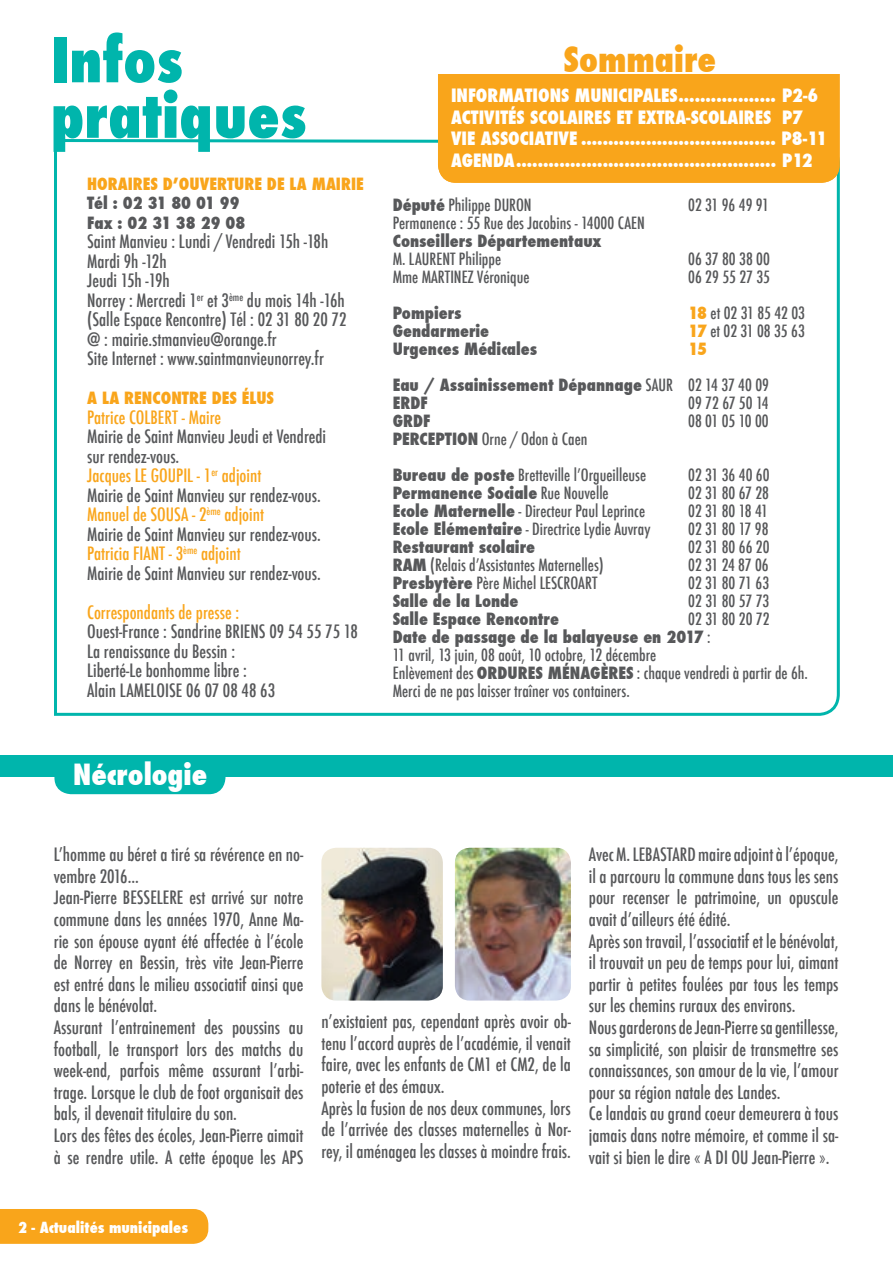
<style>
.page{position:relative;width:893px;height:1263px;background:#fff}
.page>*{position:absolute;margin:0;border:0;box-sizing:border-box;transform-origin:0 0}
.t1{font:800 condensed 59.85px/55.5px "Futura";color:#00b5ac}
.t2{font:800 condensed 34.35px "Futura";color:#f9a51b}
.t3{font:800 condensed 28.5px "Futura";color:#fff}
.t4{font:500 condensed 18px/21.6px "Futura";color:#57585a}
.t5{font:800 condensed 18px/21.6px "Futura";color:#fff}
.t6{font:500 condensed 18px "Futura";color:#f9a51b}
.t7{font:500 condensed 16.5px/18px "Futura";color:#57585a}
.t8{font:800 condensed 16.5px/19.5px "Futura";color:#57585a}
.t9{font:800 condensed 16.5px "Futura";color:#f9a51b}
.t10{font:800 condensed 15px "Futura";color:#fff}
.s1{color:#f9a51b}
.s2{font-weight:800}
.s3{font-weight:800;color:#f9a51b}
.s4{font-weight:500}
</style>
<div class="page">
<svg style="left:54px;top:139px;width:786px;height:577px"></svg>
<div style="left:0;top:1209px;width:208px;height:35px;background:#f9a51b"></div>
<div style="left:0;top:755px;width:893px;height:22px;background:#00b5ac"></div>
<div style="left:54px;top:777px;width:171px;height:17px;background:#00b5ac"></div>
<div style="left:438px;top:74px;width:402px;height:109px;background:#f9a51b"></div>
<img style="left:321px;top:848px;width:122px;height:152px">
<img style="left:455px;top:848px;width:116px;height:152px">
<h1 class="t1" style="left:51px;top:33px;width:257px">Infos pratiques</h1>
<p class="t9" style="left:87px;top:172px;width:278px">HORAIRES D’OUVERTURE DE LA MAIRIE</p>
<p class="t8" style="left:87px;top:194px;width:160px">Tél : 02 31 80 01 99<br>Fax : 02 31 38 29 08</p>
<p class="t4" style="left:87px;top:232px;width:261px;line-height:19.5px">Saint Manvieu : Lundi / Vendredi 15h -18h Mardi 9h -12h<br>Jeudi 15h -19h<br>Norrey : Mercredi 1<sup>er</sup> et 3<sup>ème</sup> du mois 14h -16h (Salle Espace Rencontre) Tél : 02 31 80 20 72 @ : mairie.stmanvieu@orange.fr<br>Site Internet : www.saintmanvieunorrey.fr</p>
<p class="t9" style="left:87px;top:387px;width:188px">A LA RENCONTRE DES ÉLUS</p>
<p class="t6" style="left:87px;top:406px;width:136px">Patrice COLBERT - Maire</p>
<p class="t4" style="left:87px;top:427px;width:241px;line-height:19.5px">Mairie de Saint Manvieu Jeudi et Vendredi sur rendez-vous.<br><span class="s1">Jacques LE GOUPIL - 1</span><sup>er</sup> <span class="s1">adjoint<br></span>Mairie de Saint Manvieu sur rendez-vous.<br><span class="s1">Manuel de SOUSA - 2</span><sup>ème</sup> <span class="s1">adjoint<br></span>Mairie de Saint Manvieu sur rendez-vous.<br><span class="s1">Patricia FIANT - 3</span><sup>ème</sup> <span class="s1">adjoint<br></span>Mairie de Saint Manvieu sur rendez-vous.</p>
<p class="t6" style="left:87px;top:601px;width:154px">Correspondants de presse :</p>
<p class="t4" style="left:87px;top:622px;width:272px;line-height:19.5px">Ouest-France : Sandrine BRIENS 09 54 55 75 18<br>La renaissance du Bessin :<br>Liberté-Le bonhomme libre :<br>Alain LAMELOISE 06 07 08 48 63</p>
<h3 class="t3" style="left:73px;top:755px;width:136px">Nécrologie</h3>
<h2 class="t2" style="left:563px;top:36px;width:154px">Sommaire</h2>
<p class="t5" style="left:451px;top:85px;width:377px">INFORMATIONS MUNICIPALES .................. P2-6<br>ACTIVITÉS SCOLAIRES ET EXTRA-SCOLAIRES P7<br>VIE ASSOCIATIVE .................................... P8-11<br>AGENDA ................................................ P12</p>
<p class="t7" style="left:393px;top:196px;width:140px"><span class="s2">Député</span> Philippe DURON</p>
<p class="t7" style="left:688px;top:196px;width:82px">02 31 96 49 91</p>
<p class="t7" style="left:393px;top:214px;width:254px">Permanence : 55 Rue des Jacobins - 14000 CAEN</p>
<p class="t8" style="left:393px;top:231px;width:210px">Conseillers Départementaux</p>
<p class="t7" style="left:393px;top:250px;width:110px">M. LAURENT Philippe</p>
<p class="t7" style="left:688px;top:250px;width:83px">06 37 80 38 00</p>
<p class="t7" style="left:393px;top:268px;width:138px">Mme MARTINEZ Véronique</p>
<p class="t7" style="left:688px;top:268px;width:83px">06 29 55 27 35</p>
<p class="t8" style="left:393px;top:303px;width:70px">Pompiers</p>
<p class="t7" style="left:688px;top:304px;width:118px"><span class="s3">18</span> et 02 31 85 42 03</p>
<p class="t8" style="left:393px;top:321px;width:98px">Gendarmerie</p>
<p class="t7" style="left:688px;top:322px;width:118px"><span class="s3">17</span> et 02 31 08 35 63</p>
<p class="t8" style="left:393px;top:339px;width:146px">Urgences Médicales</p>
<p class="t8" style="left:393px;top:331px;width:378px;line-height:36px;text-indent:295px"><span class="s1">15<br></span>Eau / Assainissement Dépannage <span class="s4">SAUR 02 14 37 40 09</span></p>
<p class="t8" style="left:393px;top:393px;width:36px">ERDF</p>
<p class="t7" style="left:688px;top:394px;width:82px">09 72 67 50 14</p>
<p class="t8" style="left:393px;top:411px;width:39px">GRDF</p>
<p class="t7" style="left:688px;top:412px;width:82px">08 01 05 10 00</p>
<p class="t7" style="left:393px;top:421px;width:255px;line-height:36px"><span class="s2">PERCEPTION</span> Orne / Odon à Caen<br><span class="s2">Bureau de poste</span> Bretteville l’Orgueilleuse</p>
<p class="t7" style="left:688px;top:466px;width:83px">02 31 36 40 60</p>
<p class="t8" style="left:393px;top:483px;width:217px">Permanence Sociale <span class="s4">Rue Nouvelle</span></p>
<p class="t7" style="left:688px;top:484px;width:82px">02 31 80 67 28</p>
<p class="t7" style="left:393px;top:502px;width:254px"><span class="s2">Ecole Maternelle</span> - Directeur Paul Leprince</p>
<p class="t7" style="left:688px;top:502px;width:81px">02 31 80 18 41</p>
<p class="t7" style="left:393px;top:520px;width:259px"><span class="s2">Ecole Elémentaire</span> - Directrice Lydie Auvray</p>
<p class="t7" style="left:688px;top:520px;width:82px">02 31 80 17 98</p>
<p class="t8" style="left:393px;top:537px;width:144px">Restaurant scolaire</p>
<p class="t7" style="left:688px;top:538px;width:83px">02 31 80 66 20</p>
<p class="t7" style="left:393px;top:556px;width:212px"><span class="s2">RAM</span> (Relais d’Assistantes Maternelles)</p>
<p class="t7" style="left:688px;top:556px;width:82px">02 31 24 87 06</p>
<p class="t7" style="left:393px;top:574px;width:206px"><span class="s2">Presbytère</span> Père Michel LESCROART</p>
<p class="t7" style="left:688px;top:574px;width:82px">02 31 80 71 63</p>
<p class="t8" style="left:393px;top:591px;width:127px">Salle de la Londe</p>
<p class="t7" style="left:688px;top:592px;width:83px">02 31 80 57 73</p>
<p class="t8" style="left:393px;top:609px;width:168px">Salle Espace Rencontre</p>
<p class="t7" style="left:393px;top:610px;width:417px;text-indent:295px">02 31 80 20 72<br><span class="s2">Date de passage de la balayeuse en 2017</span> :<br>11 avril, 13 juin, 08 août, 10 octobre, 12 décembre<br>Enlèvement des <span class="s2">ORDURES MÉNAGÈRES</span> : chaque vendredi à partir de 6h.<br>Merci de ne pas laisser traîner vos containers.</p>
<p class="t4" style="left:54px;top:844px;width:251px">L’homme au béret a tiré sa révérence en no&shy;vembre 2016...<br>Jean-Pierre BESSELERE est arrivé sur notre commune dans les années 1970, Anne Ma&shy;rie son épouse ayant été affectée à l’école de Norrey en Bessin, très vite Jean-Pierre est entré dans le milieu associatif ainsi que dans le bénévolat.<br>Assurant l’entrainement des poussins au football, le transport lors des matchs du week-end, parfois même assurant l’arbi&shy;trage. Lorsque le club de foot organisait des bals, il devenait titulaire du son.<br>Lors des fêtes des écoles, Jean-Pierre aimait à se rendre utile. A cette époque les APS</p>
<p class="t4" style="left:321px;top:1011px;width:251px">n’existaient pas, cependant après avoir ob&shy;tenu l’accord auprès de l’académie, il venait faire, avec les enfants de CM1 et CM2, de la poterie et des émaux.<br>Après la fusion de nos deux communes, lors de l’arrivée des classes maternelles à Nor&shy;rey, il aménagea les classes à moindre frais.</p>
<p class="t4" style="left:589px;top:844px;width:251px">Avec M. LEBASTARD maire adjoint à l’époque, il a parcouru la commune dans tous les sens pour recenser le patrimoine, un opuscule avait d’ailleurs été édité.<br>Après son travail, l’associatif et le bénévolat, il trouvait un peu de temps pour lui, aimant partir à petites foulées par tous les temps sur les chemins ruraux des environs.<br>Nous garderons de Jean-Pierre sa gentillesse, sa simplicité, son plaisir de transmettre ses connaissances, son amour de la vie, l’amour pour sa région natale des Landes.<br>Ce landais au grand coeur demeurera à tous jamais dans notre mémoire, et comme il sa&shy;vait si bien le dire « A DI OU Jean-Pierre ».</p>
<p class="t10" style="left:18px;top:1217px;width:172px">2 - Actualités municipales</p>
</div>
